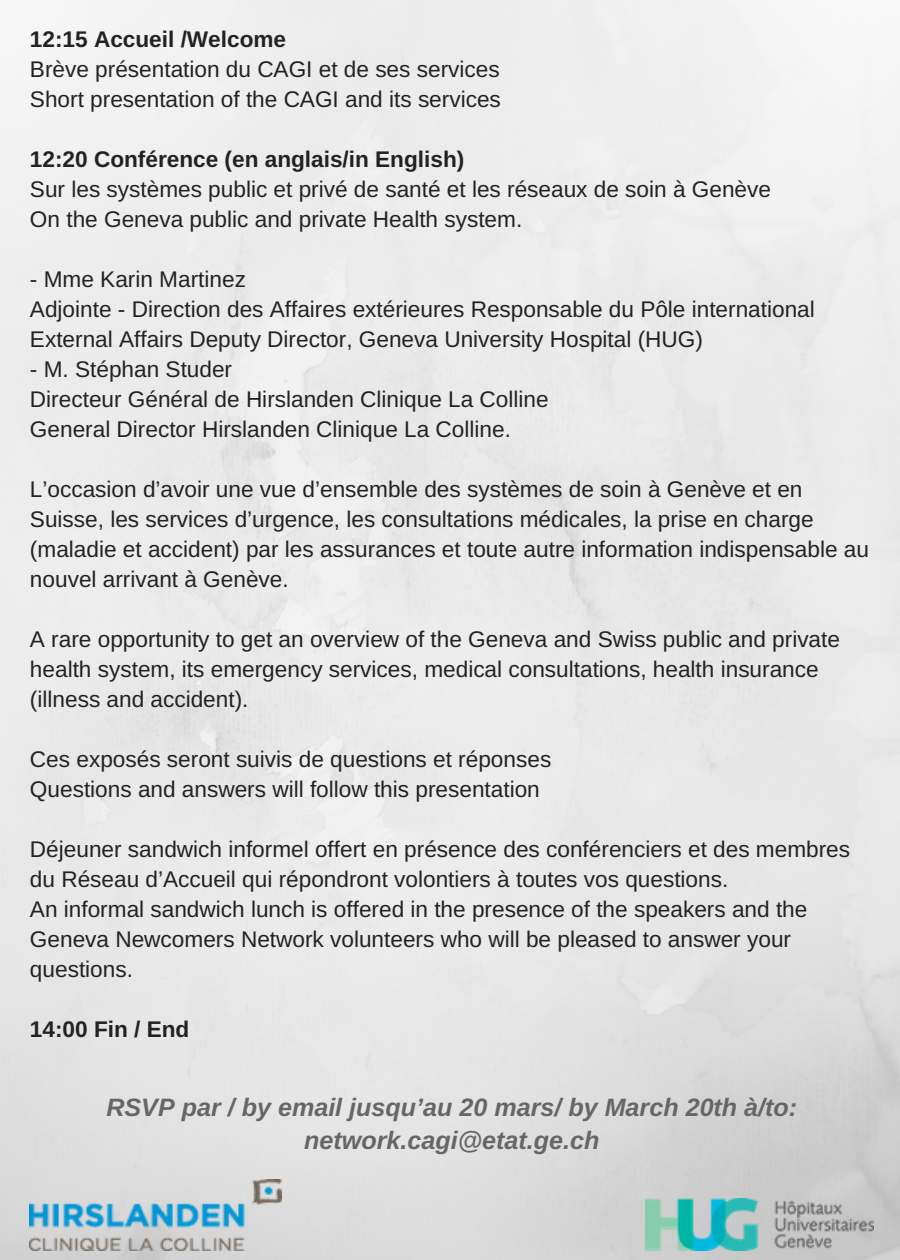
<style>
.page{position:relative;width:900px;height:1260px;background:#fff}
.page>*{position:absolute;margin:0;border:0;box-sizing:border-box;transform-origin:0 0}
.t1{font:italic 700 25.25px/33.8px "Arimo";color:#666;text-align:center}
.t2{font:22.75px/30px "Arimo";color:#222}
.t3{font:700 22.75px "Arimo";color:#222}
</style>
<div class="page">
<img style="left:0;top:0;width:900px;height:1260px">
<img style="left:30px;top:1179px;width:251px;height:72px">
<img style="left:645px;top:1198px;width:229px;height:53px">
<p class="t3" style="left:30px;top:26px;width:258px">12:15 Accueil /Welcome</p>
<p class="t2" style="left:30px;top:54px;width:472px">Brève présentation du CAGI et de ses services<br>Short presentation of the CAGI and its services</p>
<p class="t3" style="left:30px;top:146px;width:436px">12:20 Conférence (en anglais/in English)</p>
<p class="t2" style="left:30px;top:174px;width:743px">Sur les systèmes public et privé de santé et les réseaux de soin à Genève<br>On the Geneva public and private Health system.</p>
<p class="t2" style="left:30px;top:264px;width:786px">- Mme Karin Martinez<br>Adjointe - Direction des Affaires extérieures Responsable du Pôle international<br>External Affairs Deputy Director, Geneva University Hospital (HUG)</p>
<p class="t2" style="left:30px;top:354px;width:520px">- M. Stéphan Studer<br>Directeur Général de Hirslanden Clinique La Colline<br>General Director Hirslanden Clinique La Colline.</p>
<p class="t2" style="left:30px;top:474px;width:841px">L’occasion d’avoir une vue d’ensemble des systèmes de soin à Genève et en Suisse, les services d’urgence, les consultations médicales, la prise en charge (maladie et accident) par les assurances et toute autre information indispensable au nouvel arrivant à Genève.</p>
<p class="t2" style="left:30px;top:624px;width:812px">A rare opportunity to get an overview of the Geneva and Swiss public and private health system, its emergency services, medical consultations, health insurance (illness and accident).</p>
<p class="t2" style="left:30px;top:744px;width:523px">Ces exposés seront suivis de questions et réponses<br>Questions and answers will follow this presentation</p>
<p class="t2" style="left:30px;top:834px;width:822px">Déjeuner sandwich informel offert en présence des conférenciers et des membres du Réseau d’Accueil qui répondront volontiers à toutes vos questions.<br>An informal sandwich lunch is offered in the presence of the speakers and the Geneva Newcomers Network volunteers who will be pleased to answer your questions.</p>
<p class="t3" style="left:30px;top:1016px;width:161px">14:00 Fin / End</p>
<p class="t1" style="left:106px;top:1090px;width:692px">RSVP par / by email jusqu’au 20 mars/ by March 20th à/to: network.cagi@etat.ge.ch</p>
</div>
